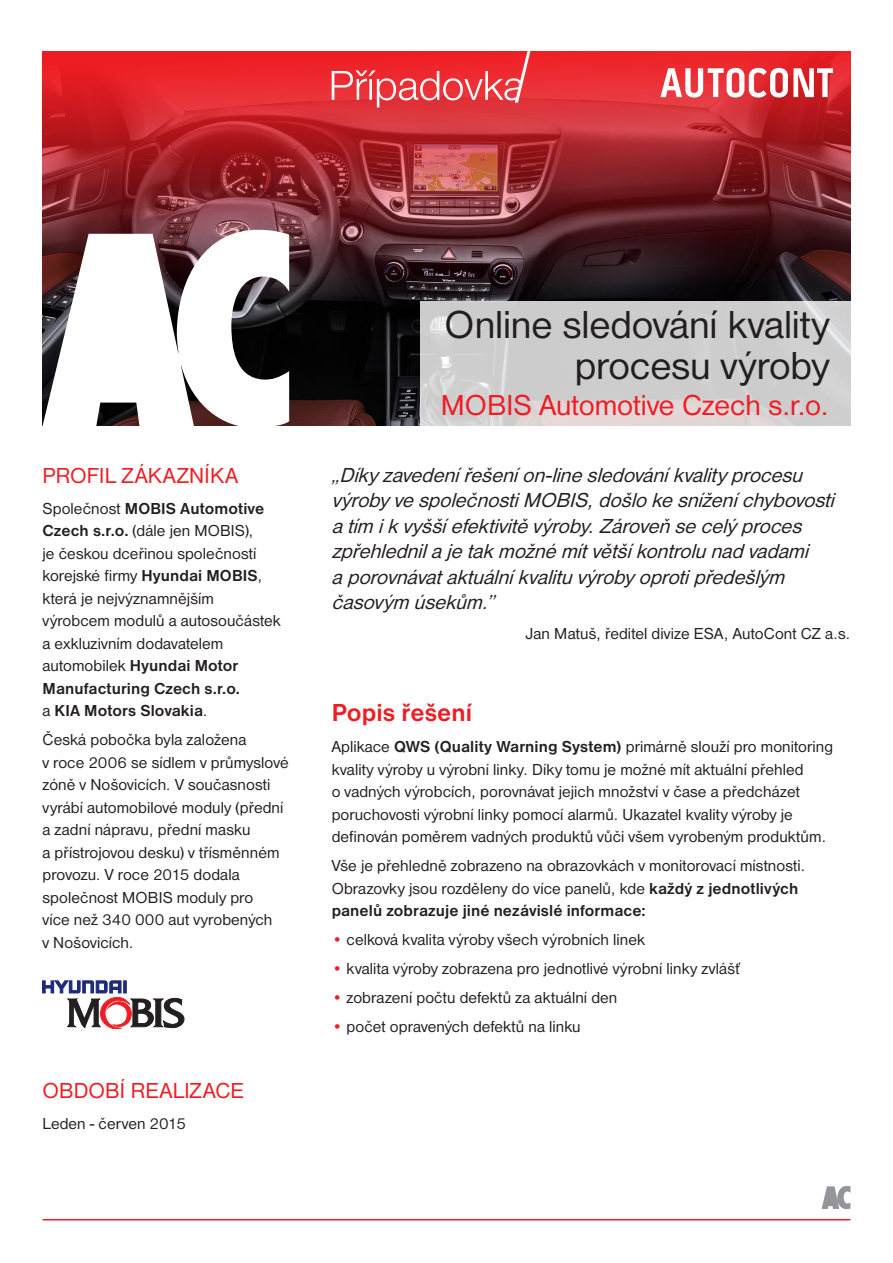
<style>
.page{position:relative;width:893px;height:1263px;background:#fff}
.page>*{position:absolute;margin:0;border:0;box-sizing:border-box;transform-origin:0 0}
.t1{font:40.5px/40.5px "Nimbus Sans DOT";letter-spacing:-.005em;color:#231f20;text-align:right}
.t2{font:30px "Nimbus Sans DOT";letter-spacing:.005em;color:#ee1d23}
.t3{font:700 25.5px "Nimbus Sans DOT";color:#ee1d23}
.t4{font:22.5px "Nimbus Sans DOT";letter-spacing:.02em;color:#ee1d23}
.t5{font:italic 21px/25.5px "Nimbus Sans DOT";letter-spacing:-.305em;color:#231f20}
.t6{font:16.5px/22.5px "Nimbus Sans DOT";letter-spacing:.005em;color:#231f20}
.s1{font-weight:700}
.s2{color:#ee1d23}
</style>
<div class="page">
<img style="left:289px;top:299px;width:561px;height:126px">
<img style="left:43px;top:51px;width:807px;height:248px">
<svg style="left:660px;top:68px;width:173px;height:30px"></svg>
<svg style="left:420px;top:301px;width:430px;height:124px;background:#d0cfcf"></svg>
<svg style="left:43px;top:229px;width:246px;height:197px"></svg>
<svg style="left:332px;top:51px;width:198px;height:57px;background:#ec454b"></svg>
<svg style="left:822px;top:1186px;width:28px;height:23px"></svg>
<hr style="left:43px;top:1219px;width:807px;height:1px;background:#ee1d23">
<svg style="left:43px;top:981px;width:141px;height:48px"></svg>
<h3 class="t4" style="left:43px;top:463px;width:195px">Pro fil zákazníka</h3>
<p class="t6" style="left:43px;top:497px;width:240px">Společnost <span class="s1">MOBIS Automotive<br>Czech s.r.o.</span> (dále jen MOBIS),<br>je českou dceřinou společností korejské firmy <span class="s1">Hyundai MOBIS</span>, která je nejvýznamnějším výrobcem modulů a autosoučástek a exkluzivním dodavatelem automobilek <span class="s1">Hyundai Motor<br>Manufacturing Czech s.r.o.<br></span>a <span class="s1">KIA Motors Slovakia</span>.</p>
<p class="t6" style="left:43px;top:729px;width:248px">Česká pobočka byla založena<br>v roce 2006 se sídlem v průmyslové zóně v N ošovicích. V současnosti vyrábí automobilové moduly (přední a zadní nápravu, přední masku<br>a přístrojovou desku) v třísměnném provozu. V roce 2015 dodala společnost MOBIS moduly pro<br>více než 340 000 aut vyrobených<br>v N ošovicích.</p>
<h3 class="t4" style="left:43px;top:1078px;width:33px">Obdob</h3>
<h3 class="t4" style="left:120px;top:1078px;width:126px">í realizac e</h3>
<p class="t6" style="left:43px;top:1112px;width:145px">Leden - červen 2015</p>
<h1 class="t1" style="left:445px;top:305px;width:386px">Online sledování kvality procesu výroby</h1>
<h2 class="t2" style="left:441px;top:388px;width:390px">MOBIS Automotive Czech s.r.o.</h2>
<p class="t5" style="left:332px;top:462px;width:510px">„Díkyzavedenířešeníon-linesledováníkvalityprocesu výrobyvespolečnostiMOBIS,došlokesníženíchybovosti a tím i k vyššíefektivitěvýroby.Zároveňsecelýproces zpřehlednila jetakmožnémítvětšíkontrolunadvadami<br>a porovnávataktuálníkvalituvýrobyoprotipředešlým časovým úsekům.”</p>
<p class="t6" style="left:526px;top:622px;width:326px">Jan Matuš, ředitel divize ESA, AutoCont CZ a.s.</p>
<h3 class="t3" style="left:332px;top:698px;width:142px">Popis řešení</h3>
<p class="t6" style="left:332px;top:736px;width:503px">Aplikace <span class="s1">QWS (Quality Warning System)</span> primárně slouží pro monitoring kvality výroby u výrobní linky. Díky tomu je možné mít aktuální přehled<br>o vadných výrobcích, porovnávat jejich množství v čase a předcházet poruchovosti výrobní linky pomocí alarmů. Ukazatel kvality výroby je definován poměrem vadných produktů vůči všem vyrobeným produktům.</p>
<p class="t6" style="left:332px;top:855px;width:475px">Vše je přehledně zobrazeno na obrazovkách v monitorovací místnosti.<br>Obrazovky jsou rozděleny do více panelů, kde <span class="s1">každý z jednotlivých panelů zobrazuje jiné nezávislé informace:</span></p>
<p class="t6" style="left:332px;top:929px;width:315px"><span class="s2">•</span> celková kvalita výroby všech výrobních linek</p>
<p class="t6" style="left:332px;top:957px;width:410px"><span class="s2">•</span> kvalita výroby zobrazena pro jednotlivé výrobní linky zvlášť</p>
<p class="t6" style="left:332px;top:986px;width:287px"><span class="s2">•</span> zobrazení počtu defektů za aktuální den</p>
<p class="t6" style="left:332px;top:1015px;width:250px"><span class="s2">•</span> počet opravených defektů na linku</p>
</div>
